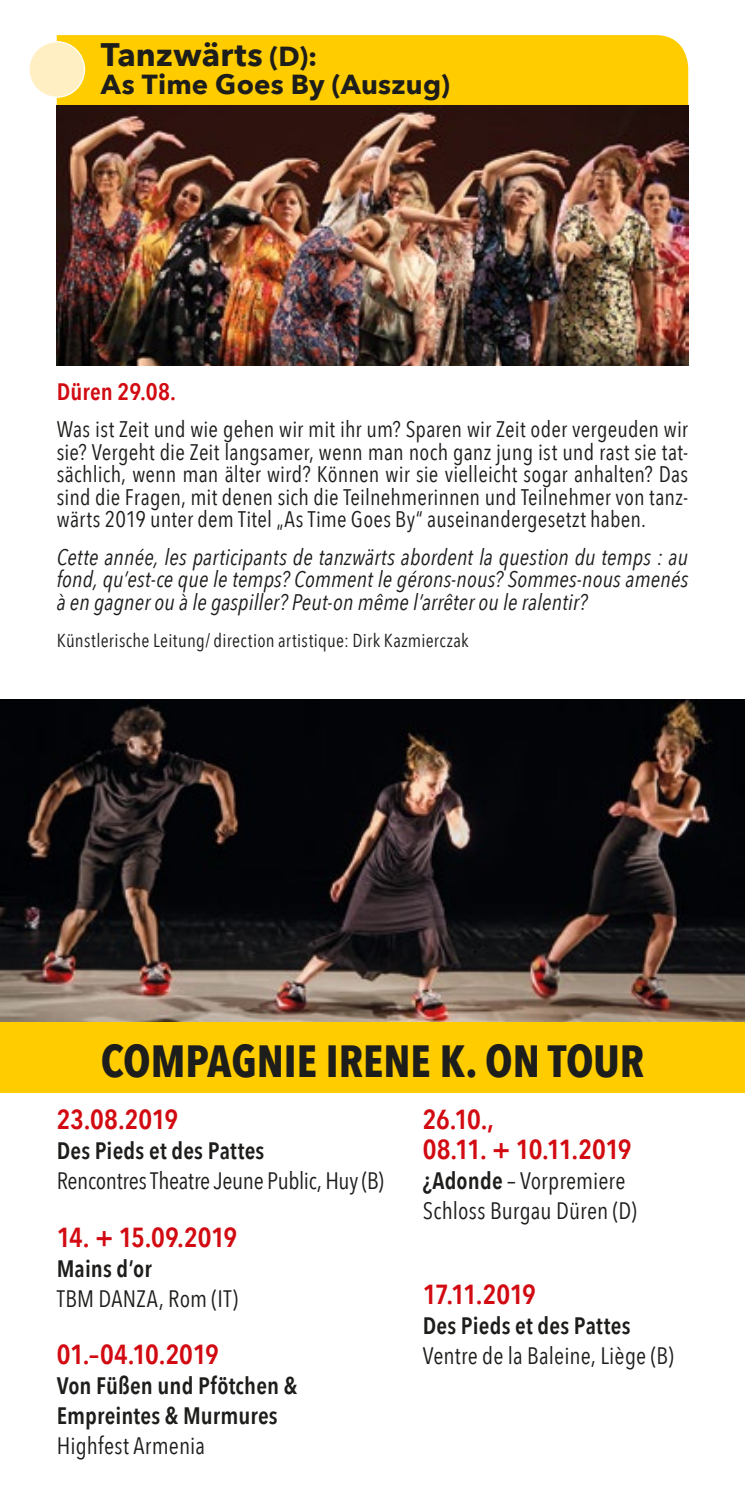
<style>
.page{position:relative;width:745px;height:1489px;background:#fff}
.page>*{position:absolute;margin:0;border:0;box-sizing:border-box;transform-origin:0 0}
.t1{font:700 45px "Avenir Next Condensed";color:#1d1d1b}
.t2{font:700 32.5px "Avenir Next";letter-spacing:.005em;color:#1d1d1b}
.t3{font:600 27.5px "Avenir Next Condensed";letter-spacing:-.015em;color:#d20a11}
.t4{font:600 27.5px/30px "Avenir Next Condensed";letter-spacing:-.035em;color:#d20a11}
.t5{font:700 27.5px "Avenir Next";letter-spacing:.005em;color:#1d1d1b}
.t6{font:23.75px/30px "Avenir Next Condensed";color:#1d1d1b}
.t7{font:600 23.75px/30px "Avenir Next Condensed";letter-spacing:.005em;color:#1d1d1b}
.t8{font:600 23.75px "Avenir Next Condensed";letter-spacing:.005em;color:#d20a11}
.t9{font:22.5px/22.5px "Avenir Next Condensed";letter-spacing:.01em;color:#1d1d1b;text-align:justify}
.t10{font:italic 22.5px/22.5px "Avenir Next Condensed";letter-spacing:.005em;color:#1d1d1b;text-align:justify}
.t11{font:18.75px "Avenir Next Condensed";letter-spacing:.015em;color:#1d1d1b}
.s1{font-size:27.5px}
.s2{font-weight:600}
</style>
<div class="page">
<img style="left:0;top:699px;width:744px;height:323px">
<hr style="left:744px;top:594px;width:1px;height:71px;background:#fc0">
<div style="left:0;top:1022px;width:744px;height:70px;background:#fc0"></div>
<div style="left:57px;top:35px;width:630px;height:71px;background:#fc0"></div>
<div style="left:29px;top:42px;width:55px;height:55px;background:#ffefc3;border-radius:50%"></div>
<div style="left:28px;top:41px;width:57px;height:57px;border:1px solid #fff;border-radius:50%"></div>
<img style="left:57px;top:106px;width:630px;height:260px">
<h2 class="t2" style="left:101px;top:27px;width:218px">Tanzwärts <span class="s1">(D):</span></h2>
<p class="t5" style="left:101px;top:60px;width:350px">As Time Goes By (Auszug)</p>
<p class="t8" style="left:57px;top:371px;width:121px">Düren 29.08.</p>
<p class="t9" style="left:57px;top:417px;width:632px">Was ist Zeit und wie gehen wir mit ihr um? Sparen wir Zeit oder vergeuden wir sie? Vergeht die Zeit langsamer, wenn man noch ganz jung ist und rast sie tat&shy;sächlich, wenn man älter wird? Können wir sie vielleicht sogar anhalten? Das sind die Fragen, mit denen sich die Teilnehmerinnen und Teilnehmer von tanz&shy;wärts 2019 unter dem Titel „As Time Goes By“ auseinandergesetzt haben.</p>
<p class="t10" style="left:57px;top:545px;width:632px">Cette année, les participants de tanzwärts abordent la question du temps : au fond, qu’est-ce que le temps? Comment le gérons-nous? Sommes-nous amenés à en gagner ou à le gaspiller? Peut-on même l’arrêter ou le ralentir?</p>
<p class="t11" style="left:57px;top:624px;width:413px">Künstlerische Leitung/ direction artistique: Dirk Kazmierczak</p>
<h1 class="t1" style="left:101px;top:1033px;width:544px">COMPAGNIE IRENE K. ON TOUR</h1>
<p class="t4" style="left:422px;top:1103px;width:210px">26.10.,<br>08.11. + 10.11.2019</p>
<p class="t6" style="left:422px;top:1164px;width:215px"><span class="s2">¿Adonde</span> – Vorpremiere<br>Schloss Burgau Düren (D)</p>
<p class="t3" style="left:57px;top:1095px;width:123px">23.08.2019</p>
<p class="t7" style="left:57px;top:1135px;width:209px">Des Pieds et des Pattes</p>
<p class="t6" style="left:57px;top:1164px;width:328px">Rencontres Theatre Jeune Public, Huy (B)</p>
<p class="t3" style="left:57px;top:1213px;width:182px">14. + 15.09.2019</p>
<p class="t7" style="left:57px;top:1252px;width:96px">Mains d’or</p>
<p class="t6" style="left:57px;top:1282px;width:183px">TBM DANZA, Rom (IT)</p>
<p class="t3" style="left:57px;top:1330px;width:163px">01.–04.10.2019</p>
<p class="t7" style="left:57px;top:1370px;width:242px">Von Füßen und Pfötchen &amp;<br>Empreintes &amp; Murmures</p>
<p class="t6" style="left:57px;top:1429px;width:150px">Highfest Armenia</p>
<p class="t3" style="left:422px;top:1270px;width:115px">17.11.2019</p>
<p class="t7" style="left:422px;top:1310px;width:209px">Des Pieds et des Pattes</p>
<p class="t6" style="left:422px;top:1339px;width:252px">Ventre de la Baleine, Liège (B)</p>
</div>
